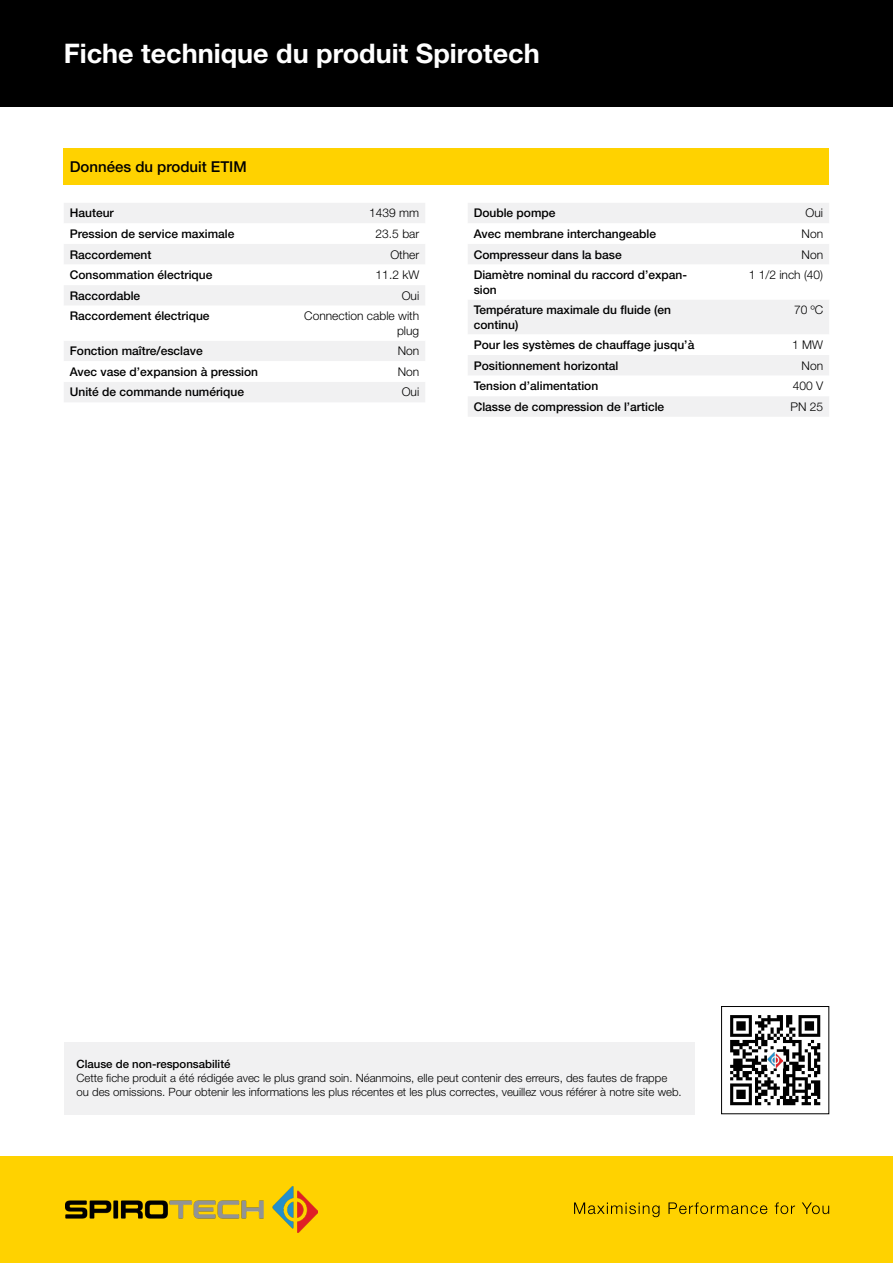
<style>
.page{position:relative;width:893px;height:1263px;background:#fff}
.page>*{position:absolute;margin:0;border:0;box-sizing:border-box;transform-origin:0 0}
.t1{font:700 27px "Helvetica Neue LT Pro";color:#fff}
.t2{font:500 15px "Helvetica Neue LT Pro";color:#000}
.t3{font:500 12px/14.4px "Helvetica Neue LT Pro";color:#000}
.t4{font:300 12px/14.4px "Helvetica Neue LT Pro";color:#000;text-align:right}
.t5{font:300 11.4px/13.8px "Helvetica Neue LT Pro";color:#000}
.t6{font:500 11.4px "Helvetica Neue LT Pro";color:#000}
</style>
<div class="page">
<div style="left:0;top:0;width:893px;height:106px;background:#000"></div>
<div style="left:0;top:1157px;width:893px;height:106px;background:#ffd200"></div>
<svg style="left:574px;top:1202px;width:255px;height:15px"></svg>
<img style="left:65px;top:1187px;width:252px;height:46px">
<div style="left:721px;top:1006px;width:108px;height:108px;background:#fff;border:1px solid #000"></div>
<div style="left:727px;top:1012px;width:96px;height:96px;background:linear-gradient(to right,#fff,#fff)"></div>
<svg style="left:730px;top:1015px;width:90px;height:90px"></svg>
<div style="left:767px;top:1052px;width:16px;height:16px;border:1px solid #fff"></div>
<img style="left:767px;top:1053px;width:16px;height:15px">
<div style="left:64px;top:1042px;width:630px;height:72px;background:#f1f1f2"></div>
<div style="left:64px;top:203px;width:361px;height:199px;background:#f1f1f2"></div>
<svg style="left:64px;top:223px;width:361px;height:159px"></svg>
<div style="left:468px;top:203px;width:361px;height:214px;background:#f1f1f2"></div>
<svg style="left:468px;top:223px;width:361px;height:173px"></svg>
<div style="left:64px;top:149px;width:765px;height:36px;background:#ffd200"></div>
<h1 class="t1" style="left:64px;top:36px;width:478px">Fiche technique du produit Spirotech</h1>
<p class="t2" style="left:70px;top:158px;width:178px">Données du produit ETIM</p>
<p class="t3" style="left:70px;top:206px;width:46px">Hauteur</p>
<p class="t4" style="left:369px;top:206px;width:52px">1439 mm</p>
<p class="t3" style="left:70px;top:226px;width:166px">Pression de service maximale</p>
<p class="t4" style="left:376px;top:226px;width:45px">23.5 bar</p>
<p class="t3" style="left:70px;top:247px;width:83px">Raccordement</p>
<p class="t4" style="left:390px;top:247px;width:30px">Other</p>
<p class="t3" style="left:70px;top:267px;width:144px">Consommation électrique</p>
<p class="t4" style="left:376px;top:267px;width:45px">11.2 kW</p>
<p class="t3" style="left:70px;top:288px;width:72px">Raccordable</p>
<p class="t4" style="left:402px;top:288px;width:19px">Oui</p>
<p class="t3" style="left:70px;top:309px;width:141px">Raccordement électrique</p>
<p class="t4" style="left:304px;top:309px;width:116px">Connection cable with plug</p>
<p class="t3" style="left:70px;top:344px;width:134px">Fonction maître/esclave</p>
<p class="t4" style="left:398px;top:343px;width:23px">Non</p>
<p class="t3" style="left:70px;top:364px;width:190px">Avec vase d’expansion à pression</p>
<p class="t4" style="left:398px;top:364px;width:23px">Non</p>
<p class="t3" style="left:70px;top:385px;width:176px">Unité de commande numérique</p>
<p class="t4" style="left:402px;top:385px;width:19px">Oui</p>
<p class="t3" style="left:474px;top:206px;width:83px">Double pompe</p>
<p class="t4" style="left:806px;top:206px;width:19px">Oui</p>
<p class="t3" style="left:474px;top:226px;width:184px">Avec membrane interchangeable</p>
<p class="t4" style="left:802px;top:226px;width:23px">Non</p>
<p class="t3" style="left:474px;top:247px;width:150px">Compresseur dans la base</p>
<p class="t4" style="left:802px;top:247px;width:23px">Non</p>
<p class="t3" style="left:474px;top:267px;width:215px">Diamètre nominal du raccord d’expan&shy;sion</p>
<p class="t4" style="left:749px;top:267px;width:76px">1 1/2 inch (40)</p>
<p class="t3" style="left:474px;top:302px;width:199px">Température maximale du fluide (en continu)</p>
<p class="t4" style="left:794px;top:302px;width:31px">70 ºC</p>
<p class="t3" style="left:474px;top:337px;width:222px">Pour les systèmes de chauffage jusqu’à</p>
<p class="t4" style="left:792px;top:337px;width:32px">1 MW</p>
<p class="t3" style="left:474px;top:358px;width:146px">Positionnement horizontal</p>
<p class="t4" style="left:802px;top:358px;width:23px">Non</p>
<p class="t3" style="left:474px;top:379px;width:126px">Tension d’alimentation</p>
<p class="t4" style="left:793px;top:378px;width:32px">400 V</p>
<p class="t3" style="left:474px;top:399px;width:192px">Classe de compression de l’article</p>
<p class="t4" style="left:790px;top:399px;width:34px">PN 25</p>
<p class="t6" style="left:77px;top:1057px;width:155px">Clause de non-responsabilité</p>
<p class="t5" style="left:77px;top:1071px;width:607px">Cette fiche produit a été rédigée avec le plus grand soin. Néanmoins, elle peut contenir des erreurs, des fautes de frappe ou des omissions. Pour obtenir les informations les plus récentes et les plus correctes, veuillez vous référer à notre site web.</p>
</div>
